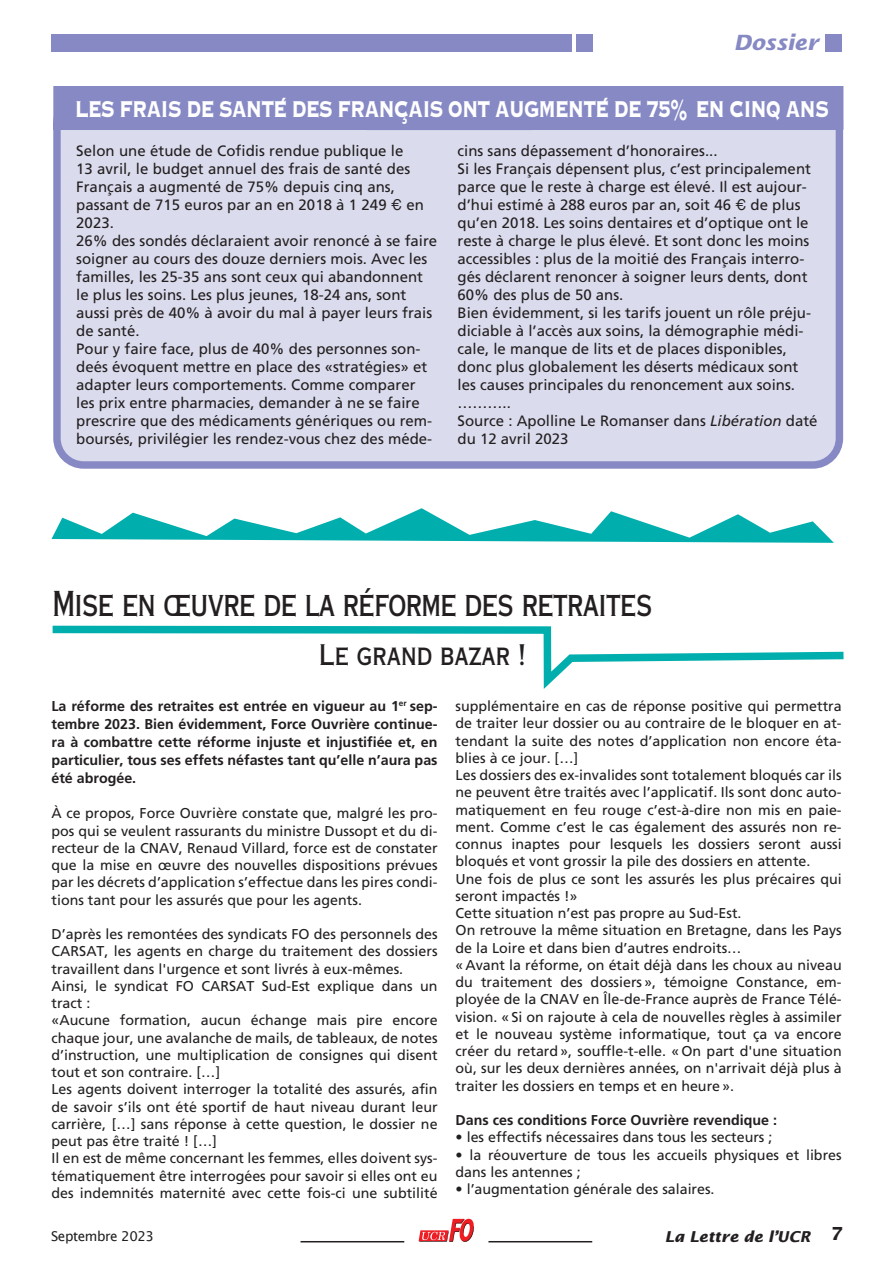
<style>
.page{position:relative;width:893px;height:1263px;background:#fff}
.page>*{position:absolute;margin:0;border:0;box-sizing:border-box;transform-origin:0 0}
.t1{font:34.5px "Copperplate Thirty AB";letter-spacing:-.02em;color:#231f20;scale:.85 1}
.t2{font:30px "Copperplate Thirty Three BC";letter-spacing:-.045em;color:#fff;scale:.7 1}
.t3{font:28.5px "Copperplate Thirty AB";color:#231f20;scale:.9 1}
.t4{font:italic 700 21px "Lucida Sans";color:#8689c3}
.t5{font:15px/18px "Frutiger";color:#231f20}
.t6{font:italic 700 15px "Lucida Sans";color:#231f20}
.t7{font:14.25px/17.2px "Frutiger";color:#231f20}
.t8{font:700 14.25px/18px "Frutiger";color:#231f20;text-align:justify}
.t9{font:14.25px "Helvetica";color:#231f20}
.t10{font:13.5px "Lucida Sans";letter-spacing:-.03em;color:#231f20}
.s1{font-family:"Copperplate"}
.s2{font-family:"Helvetica"}
.s3{font-style:italic}
.s4{font-family:"Helvetica";font-style:italic}
.s5{font-style:normal;font-size:18px}
</style>
<div class="page">
<svg style="left:419px;top:1219px;width:55px;height:23px"></svg>
<hr style="left:488px;top:1241px;width:104px;height:1px;background:#231f20">
<hr style="left:301px;top:1241px;width:103px;height:1px;background:#231f20">
<div style="left:51px;top:34px;width:520px;height:17px;background:#8689c3"></div>
<div style="left:576px;top:34px;width:16px;height:17px;background:#8689c3"></div>
<div style="left:826px;top:34px;width:16px;height:17px;background:#8689c3"></div>
<svg style="left:52px;top:508px;width:782px;height:35px"></svg>
<div style="left:53px;top:92px;width:790px;height:377px;background:#dadbed;border:7px solid #8689c3;border-radius:27px"></div>
<svg style="left:53px;top:86px;width:791px;height:48px;background:#8c8fc6"></svg>
<svg style="left:52px;top:625px;width:792px;height:64px"></svg>
<h3 class="t4" style="left:734px;top:34px;width:86px">Dossier</h3>
<h2 class="t2" style="left:75px;top:89px;width:1079px">LES FRAIS DE SANTE<span class="s1">́</span>DES FRANC<span class="s1">̧</span>AIS ONT AUGMENTE<span class="s1">́</span>DE 75% EN CINQ ANS</h2>
<p class="t5" style="left:76px;top:143px;width:362px">Selon une e<span class="s2">́</span>tude de Cofidis rendue publique le<br>13 avril, le budget annuel des frais de sante<span class="s2">́</span>des Franc<span class="s2">̧</span>ais a augmente<span class="s2">́</span>de 75% depuis cinq ans, passant de 715 euros par an en 2018 a<span class="s2">̀</span>1 249 <span class="s2">€</span> en 2023.<br>26% des sonde<span class="s2">́</span>s de<span class="s2">́</span>claraient avoir renonce<span class="s2">́</span>a<span class="s2">̀</span>se faire soigner au cours des douze derniers mois. Avec les familles, les 25-35 ans sont ceux qui abandonnent le plus les soins. Les plus jeunes, 18-24 ans, sont aussi pre<span class="s2">̀</span>s de 40% a<span class="s2">̀</span>avoir du mal a<span class="s2">̀</span>payer leurs frais de sante<span class="s2">́</span>.<br>Pour y faire face, plus de 40% des personnes son&shy;dee<span class="s2">́</span>s e<span class="s2">́</span>voquent mettre en place des «strate<span class="s2">́</span>gies» et adapter leurs comportements. Comme comparer les prix entre pharmacies, demander a<span class="s2">̀</span>ne se faire prescrire que des me<span class="s2">́</span>dicaments ge<span class="s2">́</span>ne<span class="s2">́</span>riques ou rem&shy;bourse<span class="s2">́</span>s, privile<span class="s2">́</span>gier les rendez-vous chez des me<span class="s2">́</span>de-</p>
<p class="t5" style="left:457px;top:143px;width:362px">cins sans de<span class="s2">́</span>passement d’honoraires...<br>Si les Franc<span class="s2">̧</span>ais de<span class="s2">́</span>pensent plus, c’est principalement parce que le reste a<span class="s2">̀</span>charge est e<span class="s2">́</span>leve<span class="s2">́</span>. Il est aujour&shy;d’hui estime<span class="s2">́</span>a<span class="s2">̀</span>288 euros par an, soit 46 <span class="s2">€</span> de plus qu’en 2018. Les soins dentaires et d’optique ont le reste a<span class="s2">̀</span>charge le plus e<span class="s2">́</span>leve<span class="s2">́</span>. Et sont donc les moins accessibles : plus de la moitie<span class="s2">́</span>des Franc<span class="s2">̧</span>ais interro&shy;ge<span class="s2">́</span>s de<span class="s2">́</span>clarent renoncer a<span class="s2">̀</span>soigner leurs dents, dont 60% des plus de 50 ans.<br>Bien e<span class="s2">́</span>videmment, si les tarifs jouent un ro<span class="s2">̂</span>le pre<span class="s2">́</span>ju&shy;diciable a<span class="s2">̀</span>l’acce<span class="s2">̀</span>s aux soins, la de<span class="s2">́</span>mographie me<span class="s2">́</span>di&shy;cale, le manque de lits et de places disponibles, donc plus globalement les de<span class="s2">́</span>serts me<span class="s2">́</span>dicaux sont les causes principales du renoncement aux soins. ………..<br>Source : Apolline Le Romanser dans <span class="s3">Libe</span><span class="s4">́</span><span class="s3">ration</span> daté du 12 avril 2023</p>
<h1 class="t1" style="left:52px;top:584px;width:707px">Mise en œuvre de la réforme des retraites</h1>
<h3 class="t3" style="left:319px;top:638px;width:232px">Le grand bazar !</h3>
<p class="t8" style="left:52px;top:698px;width:388px">La réforme des retraites est entrée en vigueur au 1<sup>er</sup> sep&shy;tembre 2023. Bien évidemment, Force Ouvrière continue&shy;ra à combattre cette réforme injuste et injustifiée et, en particulier, tous ses effets néfastes tant qu’elle n’aura pas été abrogée.</p>
<p class="t7" style="left:52px;top:806px;width:388px;text-align:justify">À ce propos, Force Ouvrière constate que, malgré les pro&shy;pos qui se veulent rassurants du ministre Dussopt et du di&shy;recteur de la CNAV, Renaud Villard, force est de constater que la mise en œuvre des nouvelles dispositions prévues par les décrets d’application s’effectue dans les pires condi&shy;tions tant pour les assurés que pour les agents.</p>
<p class="t7" style="left:52px;top:927px;width:388px">D’après les remontées des syndicats FO des personnels des CARSAT, les agents en charge du traitement des dossiers travaillent dans l'urgence et sont livrés à eux-mêmes.<br>Ainsi, le syndicat FO CARSAT Sud-Est explique dans un tract :<br>«Aucune formation, aucun échange mais pire encore chaque jour, une avalanche de mails, de tableaux, de notes d’instruction, une multiplication de consignes qui disent tout et son contraire. […]<br>Les agents doivent interroger la totalite<span class="s2">́</span>des assure<span class="s2">́</span>s, afin de savoir s’ils ont ete<span class="s2">́</span> sportif de haut niveau durant leur</p>
<p class="t9" style="left:197px;top:1101px;width:7px">́</p>
<p class="t7" style="left:52px;top:1116px;width:388px">carrie<span class="s2">̀</span>re, […] sans reponse a<span class="s2">̀</span>cette question, le dossier ne</p>
<p class="t9" style="left:188px;top:1118px;width:7px">́</p>
<p class="t7" style="left:52px;top:1134px;width:388px">peut pas e<span class="s2">̂</span>tre traite<span class="s2">́</span>! […]<br>Il en est de meme concernant les femmes, elles doivent sys-</p>
<p class="t9" style="left:146px;top:1153px;width:8px">̂</p>
<p class="t7" style="left:52px;top:1168px;width:388px">te<span class="s2">́</span>matiquement etre interrogees pour savoir si elles ont eu</p>
<p class="t9" style="left:167px;top:1170px;width:8px">̂</p>
<p class="t9" style="left:252px;top:1170px;width:7px">́</p>
<p class="t7" style="left:52px;top:1185px;width:393px">des indemnite<span class="s2">́</span>s maternite<span class="s2">́</span> avec cette fois-ci une subtilite<span class="s2">́</span></p>
<p class="t7" style="left:456px;top:699px;width:388px">supplémentaire en cas de reponse positive qui permettra</p>
<p class="t9" style="left:646px;top:700px;width:7px">́</p>
<p class="t7" style="left:456px;top:716px;width:388px">de traiter leur dossier ou au contraire de le bloquer en at&shy;tendant la suite des notes d’application non encore e<span class="s2">́</span>ta&shy;blies a<span class="s2">̀</span>ce jour. […]<br>Les dossiers des ex-invalides sont totalement bloques car ils</p>
<p class="t9" style="left:796px;top:769px;width:7px">́</p>
<p class="t7" style="left:456px;top:785px;width:388px">ne peuvent etre traite<span class="s2">́</span>s avec l’applicatif. Ils sont donc auto-</p>
<p class="t9" style="left:542px;top:787px;width:8px">̂</p>
<p class="t7" style="left:456px;top:802px;width:388px">matiquement en feu rouge c’est-à-dire non mis en paie&shy;ment. Comme c’est le cas e<span class="s2">́</span>galement des assure<span class="s2">́</span>s non re&shy;connus inaptes pour lesquels les dossiers seront aussi bloque<span class="s2">́</span>s et vont grossir la pile des dossiers en attente.<br>Une fois de plus ce sont les assure<span class="s2">́</span>s les plus pre<span class="s2">́</span>caires qui seront impacte<span class="s2">́</span>s !»<br>Cette situation n’est pas propre au Sud-Est.<br>On retrouve la même situation en Bretagne, dans les Pays de la Loire et dans bien d’autres endroits…<br>« Avant la réforme, on était déjà dans les choux au niveau du traitement des dossiers», témoigne Constance, em&shy;ployée de la CNAV en Île-de-France auprès de France Télé&shy;vision. « Si on rajoute à cela de nouvelles règles à assimiler et le nouveau système informatique, tout ça va encore créer du retard », souffle-t-elle. « On part d'une situation où, sur les deux dernières années, on n'arrivait déjà plus à traiter les dossiers en temps et en heure ».</p>
<p class="t8" style="left:456px;top:1112px;width:323px">Dans ces conditions Force Ouvrière revendique :</p>
<p class="t7" style="left:456px;top:1130px;width:318px">• les effectifs necessaires dans tous les secteurs ;</p>
<p class="t9" style="left:562px;top:1132px;width:7px">́</p>
<p class="t7" style="left:456px;top:1147px;width:388px">• la re<span class="s2">́</span>ouverture de tous les accueils physiques et libres dans les antennes ;</p>
<p class="t7" style="left:456px;top:1182px;width:153px">• l’augmentation gene</p>
<p class="t7" style="left:590px;top:1182px;width:126px"><span class="s2">́ ́</span>rale des salaires.</p>
<p class="t10" style="left:51px;top:1231px;width:105px">Septembre 2023</p>
<p class="t6" style="left:665px;top:1230px;width:179px">La Lettre de l’UCR <span class="s5">7</span></p>
</div>
